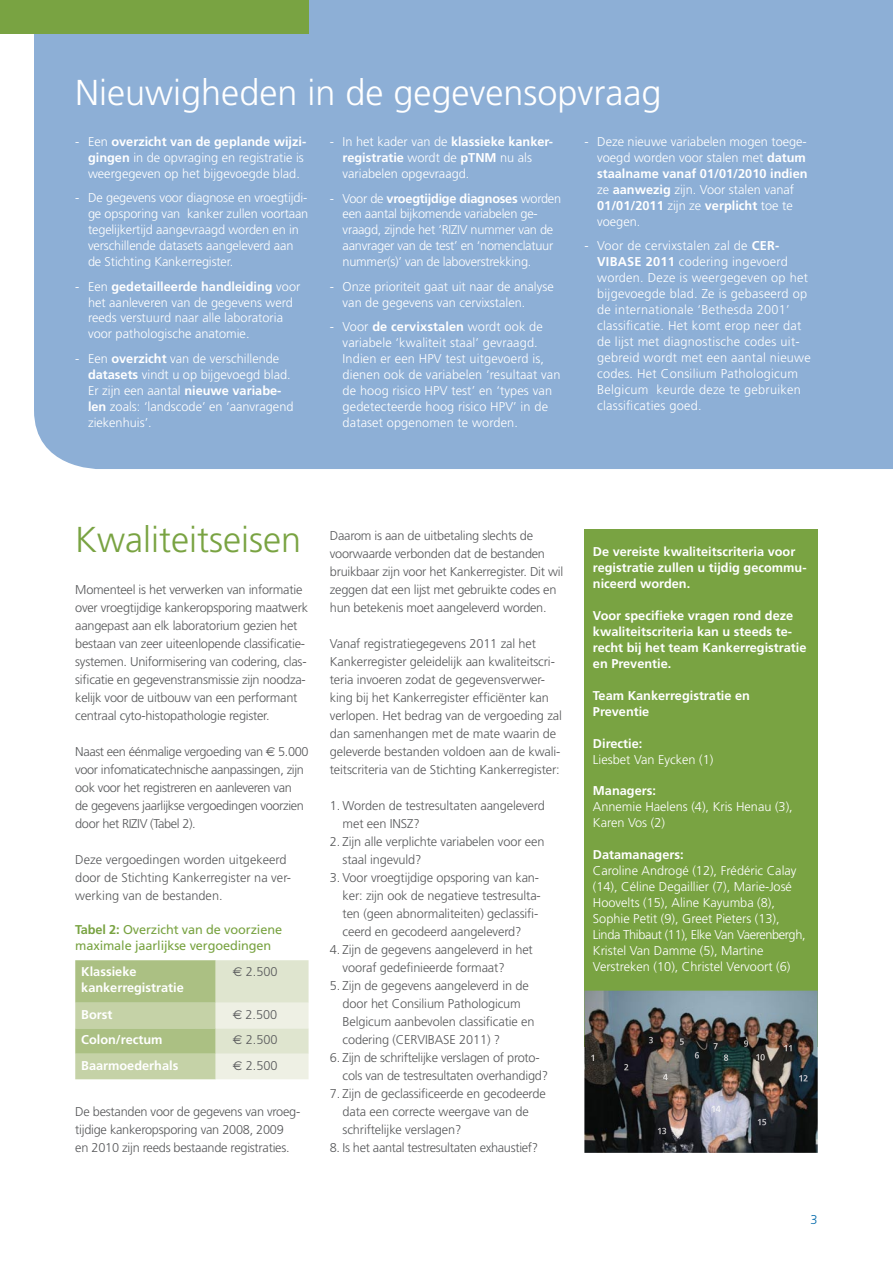
<style>
.page{position:relative;width:893px;height:1263px;background:#fff}
.page>*{position:absolute;margin:0;border:0;box-sizing:border-box;transform-origin:0 0}
.t1{font:300 36px "Frutiger";color:#fff}
.t2{font:300 36px "Frutiger";color:#79a342}
.t3{font:300 12.75px/18px "Frutiger";letter-spacing:-.02em;color:#58595b}
.t4{font:300 12.75px/15.9px "Frutiger";color:#fff}
.t5{font:300 12.75px/15.9px "Frutiger";letter-spacing:.02em;color:#fff}
.t6{font:700 12.75px/15.9px "Frutiger";color:#fff}
.t7{font:300 12.75px/15.9px "Frutiger";letter-spacing:-.02em;color:#fff}
.t8{font:300 12.75px/18px "Frutiger";color:#58595b}
.t9{font:12.75px/15.9px "Frutiger";letter-spacing:-.01em;color:#79a342}
.t10{font:300 12.75px "Frutiger";color:#0069aa}
.s1{font-weight:700}
</style>
<div class="page">
<div style="left:584px;top:529px;width:234px;height:517px;background:#79a342"></div>
<div style="left:34px;top:0;width:859px;height:469px;background:#8dafd6"></div>
<img style="left:584px;top:991px;width:234px;height:162px">
<svg style="left:591px;top:1055px;width:3px;height:6px"></svg>
<svg style="left:624px;top:1064px;width:4px;height:6px"></svg>
<svg style="left:649px;top:1037px;width:4px;height:6px"></svg>
<svg style="left:663px;top:1074px;width:5px;height:6px"></svg>
<svg style="left:680px;top:1038px;width:4px;height:7px"></svg>
<svg style="left:695px;top:1052px;width:4px;height:6px"></svg>
<svg style="left:714px;top:1043px;width:4px;height:6px"></svg>
<svg style="left:724px;top:1054px;width:4px;height:7px"></svg>
<svg style="left:744px;top:1040px;width:4px;height:7px"></svg>
<svg style="left:756px;top:1054px;width:9px;height:6px"></svg>
<svg style="left:784px;top:1045px;width:8px;height:6px"></svg>
<svg style="left:799px;top:1075px;width:9px;height:6px"></svg>
<svg style="left:658px;top:1128px;width:8px;height:6px"></svg>
<svg style="left:712px;top:1106px;width:9px;height:6px"></svg>
<svg style="left:758px;top:1119px;width:8px;height:6px"></svg>
<div style="left:0;top:0;width:309px;height:34px;background:#79a342"></div>
<svg style="left:75px;top:960px;width:234px;height:119px;background:#c9d5ae"></svg>
<h1 class="t1" style="left:75px;top:72px;width:588px">Nieuwigheden in de gegevensopvraag</h1>
<p class="t4" style="left:88px;top:134px;width:220px;text-indent:-13px">- Een <span class="s1">overzicht van de geplande wijzi&shy;gingen</span> in de opvraging en registratie is weergegeven op het bijgevoegde blad.</p>
<p class="t4" style="left:88px;top:190px;width:222px;text-indent:-13px">- De gegevens voor diagnose en vroegtijdi&shy;ge opsporing van kanker zullen voortaan tegelijkertijd aangevraagd worden en in verschillende datasets aangeleverd aan de Stichting Kankerregister.</p>
<p class="t4" style="left:88px;top:278px;width:214px;text-indent:-13px">- Een <span class="s1">gedetailleerde handleiding</span> voor het aanleveren van de gegevens werd reeds verstuurd naar alle laboratoria voor pathologische anatomie.</p>
<p class="t4" style="left:88px;top:350px;width:207px;text-indent:-13px">- Een <span class="s1">overzicht</span> van de verschillende <span class="s1">datasets</span> vindt u op bijgevoegd blad.<br>Er zijn een aantal <span class="s1">nieuwe variabe&shy;len</span> zoals: ‘landscode’ en ‘aanvragend ziekenhuis’.</p>
<p class="t4" style="left:597px;top:134px;width:212px;text-indent:-13px">- Deze nieuwe variabelen mogen toege&shy;voegd worden voor stalen met <span class="s1">datum staalname vanaf 01/01/2010 indien </span>ze <span class="s1">aanwezig</span> zijn. Voor stalen vanaf<br><span class="s1">01/01/2011</span> zijn ze <span class="s1">verplicht</span> toe te voegen.</p>
<p class="t5" style="left:597px;top:238px;width:215px;text-indent:-13px">- Voor de cervixstalen zal de <span class="s1">CER-VIBASE 2011</span> codering ingevoerd worden. Deze is weergegeven op het bijgevoegde blad. Ze is gebaseerd op de internationale ‘Bethesda 2001’ classificatie. Het komt erop neer dat de lijst met diagnostische codes uit&shy;gebreid wordt met een aantal nieuwe codes. Het Consilium Pathologicum Belgicum keurde deze te gebruiken classificaties goed.</p>
<p class="t4" style="left:343px;top:134px;width:212px;text-indent:-13px">- In het kader van de <span class="s1">klassieke kanker&shy;registratie</span> wordt de <span class="s1">pTNM</span> nu als variabelen opgevraagd.</p>
<p class="t7" style="left:343px;top:190px;width:220px;text-indent:-13px">- Voor de <span class="s1">vroegtijdige diagnoses</span> worden een aantal bijkomende variabelen ge&shy;vraagd, zijnde het ‘RIZIV nummer van de aanvrager van de test’ en ‘nomenclatuur nummer(s)’ van de laboverstrekking.</p>
<p class="t4" style="left:343px;top:278px;width:213px;text-indent:-13px">- Onze prioriteit gaat uit naar de analyse van de gegevens van cervixstalen.</p>
<p class="t4" style="left:343px;top:319px;width:219px;text-indent:-13px">- Voor <span class="s1">de cervixstalen</span> wordt ook de variabele ‘kwaliteit staal’ gevraagd.<br>Indien er een HPV test uitgevoerd is, dienen ook de variabelen ‘resultaat van de hoog risico HPV test’ en ‘types van gedetecteerde hoog risico HPV’ in de dataset opgenomen te worden.</p>
<h1 class="t2" style="left:75px;top:519px;width:227px">Kwaliteitseisen</h1>
<p class="t3" style="left:75px;top:581px;width:234px">Momenteel is het verwerken van informatie over vroegtijdige kankeropsporing maatwerk aangepast aan elk laboratorium gezien het bestaan van zeer uiteenlopende classificatie&shy;systemen. Uniformisering van codering, clas&shy;sificatie en gegevenstransmissie zijn noodza&shy;kelijk voor de uitbouw van een performant centraal cyto-histopathologie register.</p>
<p class="t3" style="left:75px;top:743px;width:235px">Naast een éénmalige vergoeding van 5.000 voor infomaticatechnische aanpassingen, zijn ook voor het registreren en aanleveren van<br>de gegevens jaarlijkse vergoedingen voorzien door het RIZIV (Tabel 2).</p>
<p class="t8" style="left:75px;top:851px;width:217px">Deze vergoedingen worden uitgekeerd door de Stichting Kankerregister na ver&shy;werking van de bestanden.</p>
<p class="t9" style="left:75px;top:922px;width:208px"><span class="s1">Tabel 2:</span> Overzicht van de voorziene maximale jaarlijkse vergoedingen</p>
<p class="t6" style="left:81px;top:964px;width:104px">Klassieke kankerregistratie</p>
<p class="t3" style="left:246px;top:963px;width:33px">2.500</p>
<p class="t6" style="left:81px;top:1006px;width:33px">Borst</p>
<p class="t3" style="left:245px;top:1005px;width:33px">2.500</p>
<p class="t6" style="left:81px;top:1032px;width:83px">Colon/rectum</p>
<p class="t3" style="left:246px;top:1031px;width:33px">2.500</p>
<p class="t6" style="left:81px;top:1057px;width:99px">Baarmoederhals</p>
<p class="t3" style="left:246px;top:1056px;width:33px">2.500</p>
<p class="t3" style="left:75px;top:1103px;width:227px">De bestanden voor de gegevens van vroeg&shy;tijdige kankeropsporing van 2008, 2009<br>en 2010 zijn reeds bestaande registraties.</p>
<p class="t3" style="left:330px;top:527px;width:235px">Daarom is aan de uitbetaling slechts de voorwaarde verbonden dat de bestanden bruikbaar zijn voor het Kankerregister. Dit wil zeggen dat een lijst met gebruikte codes en hun betekenis moet aangeleverd worden.</p>
<p class="t3" style="left:330px;top:635px;width:234px">Vanaf registratiegegevens 2011 zal het Kankerregister geleidelijk aan kwaliteitscri&shy;teria invoeren zodat de gegevensverwer&shy;king bij het Kankerregister efficiënter kan verlopen. Het bedrag van de vergoeding zal dan samenhangen met de mate waarin de geleverde bestanden voldoen aan de kwali&shy;teitscriteria van de Stichting Kankerregister:</p>
<p class="t3" style="left:343px;top:797px;width:204px;text-indent:-13px">1. Worden de testresultaten aangeleverd met een INSZ?</p>
<p class="t3" style="left:343px;top:833px;width:203px;text-indent:-13px">2. Zijn alle verplichte variabelen voor een staal ingevuld?</p>
<p class="t3" style="left:343px;top:869px;width:200px;text-indent:-13px">3. Voor vroegtijdige opsporing van kan&shy;ker: zijn ook de negatieve testresulta&shy;ten (geen abnormaliteiten) geclassifi&shy;ceerd en gecodeerd aangeleverd?</p>
<p class="t3" style="left:343px;top:941px;width:192px;text-indent:-13px">4. Zijn de gegevens aangeleverd in het vooraf gedefinieerde formaat?</p>
<p class="t3" style="left:343px;top:977px;width:193px;text-indent:-13px">5. Zijn de gegevens aangeleverd in de door het Consilium Pathologicum Belgicum aanbevolen classificatie en codering (CERVIBASE 2011) ?</p>
<p class="t3" style="left:343px;top:1049px;width:207px;text-indent:-13px">6. Zijn de schriftelijke verslagen of proto&shy;cols van de testresultaten overhandigd?</p>
<p class="t3" style="left:343px;top:1085px;width:205px;text-indent:-13px">7. Zijn de geclassificeerde en gecodeerde data een correcte weergave van de schriftelijke verslagen?</p>
<p class="t3" style="left:330px;top:1139px;width:210px">8. Is het aantal testresultaten exhaustief?</p>
<p class="t6" style="left:593px;top:544px;width:215px">De vereiste kwaliteitscriteria voor registratie zullen u tijdig gecommu&shy;niceerd worden.</p>
<p class="t6" style="left:593px;top:608px;width:215px">Voor specifieke vragen rond deze kwaliteitscriteria kan u steeds te&shy;recht bij het team Kankerregistratie en Preventie.</p>
<p class="t6" style="left:593px;top:687px;width:159px">Team Kankerregistratie en<br>Preventie</p>
<p class="t6" style="left:593px;top:735px;width:51px">Directie:</p>
<p class="t4" style="left:593px;top:751px;width:122px">Liesbet Van Eycken (1)</p>
<p class="t6" style="left:593px;top:783px;width:65px">Managers:</p>
<p class="t4" style="left:593px;top:799px;width:201px">Annemie Haelens (4), Kris Henau (3),<br>Karen Vos (2)</p>
<p class="t6" style="left:593px;top:847px;width:92px">Datamanagers:</p>
<p class="t4" style="left:593px;top:863px;width:214px">Caroline Androgé (12), Frédéric Calay (14), Céline Degaillier (7), Marie-José Hoovelts (15), Aline Kayumba (8), Sophie Petit (9), Greet Pieters (13), Linda Thibaut (11), Elke Van Vaerenbergh, Kristel Van Damme (5), Martine Verstreken (10), Christel Vervoort (6)</p>
<p class="t10" style="left:811px;top:1212px;width:9px">3</p>
</div>
